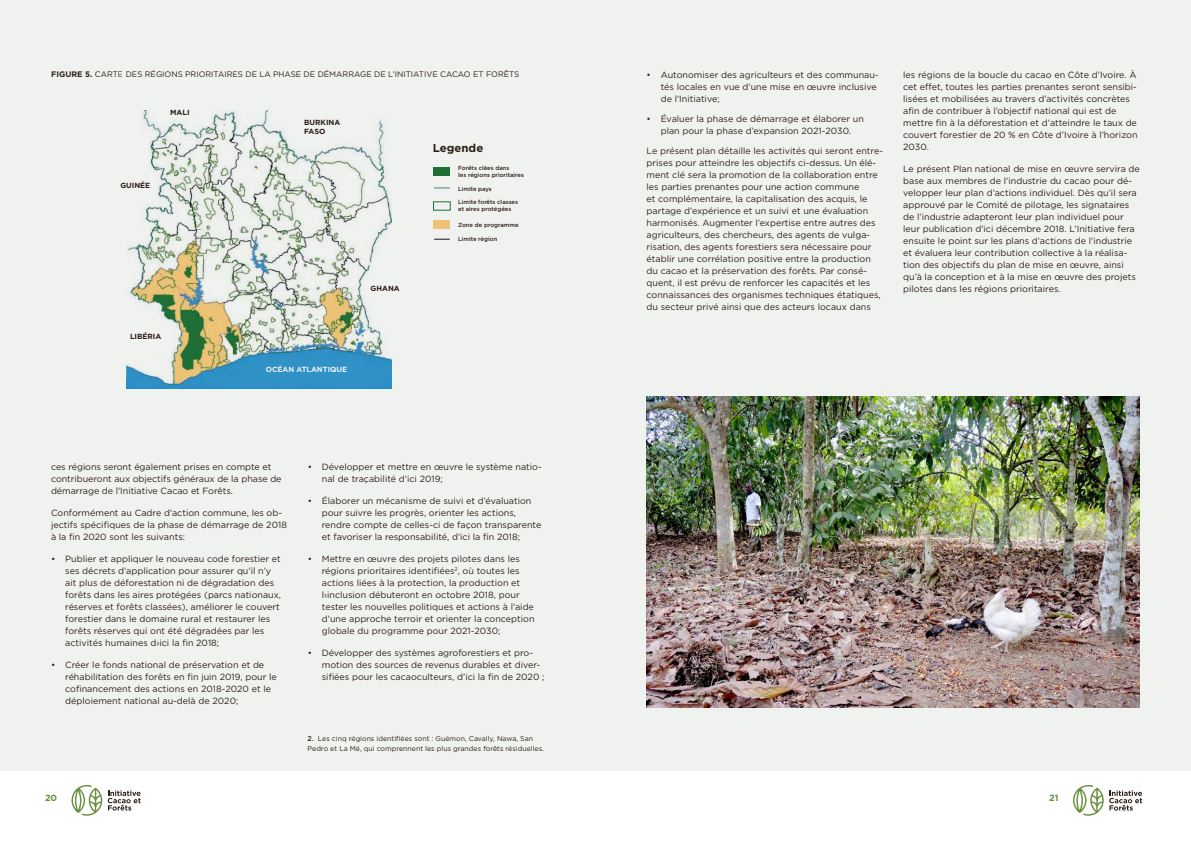
<style>
.page{position:relative;width:1191px;height:842px;background:#fff}
.page>*{position:absolute;margin:0;border:0;box-sizing:border-box;transform-origin:0 0}
.t1{font:700 11.4px "Gotham";color:#2f2118}
.t2{font:9px/12px "Gotham";color:#2f2118}
.t3{font:700 9px "Gotham";color:#688f3f}
.t4{font:8px "Gotham";color:#2f2118}
.t5{font:700 7.4px/8.9px "Gotham";color:#2f2118}
.t6{font:700 7.4px "Gotham";color:#fff}
.t7{font:7px/10px "Gotham";color:#2f2118}
.t8{font:500 5.9px/7px "Gotham";color:#2f2118}
.s1{font-weight:700}
.s2{font-weight:500}
</style>
<div class="page">
<svg style="left:1109px;top:790px;width:33px;height:21px"></svg>
<svg style="left:1073px;top:785px;width:30px;height:31px"></svg>
<svg style="left:108px;top:790px;width:33px;height:21px"></svg>
<svg style="left:72px;top:785px;width:30px;height:31px"></svg>
<div style="left:0;top:0;width:1191px;height:771px;background:#f0f2f0"></div>
<img style="left:646px;top:397px;width:494px;height:311px">
<img style="left:127px;top:110px;width:264px;height:278px">
<div style="left:433px;top:167px;width:17px;height:9px;background:#207036"></div>
<div style="left:433px;top:220px;width:17px;height:8px;background:#eec277"></div>
<svg style="left:434px;top:188px;width:16px;height:1px"></svg>
<svg style="left:434px;top:239px;width:16px;height:1px"></svg>
<p class="t4" style="left:51px;top:69px;width:469px"><span class="s1">FIGURE 5.</span> CARTE DES RÉGIONS PRIORITAIRES DE LA PHASE DE DÉMARRAGE DE L’INITIATIVE CACAO ET FORÊTS</p>
<p class="t5" style="left:170px;top:108px;width:21px">MALI</p>
<p class="t5" style="left:120px;top:180px;width:31px">GUINÉE</p>
<p class="t5" style="left:130px;top:331px;width:33px">LIBÉRIA</p>
<p class="t5" style="left:304px;top:118px;width:38px">BURKINA<br>FASO</p>
<p class="t5" style="left:371px;top:284px;width:31px">GHANA</p>
<p class="t6" style="left:266px;top:365px;width:83px">OCÉAN ATLANTIQUE</p>
<p class="t1" style="left:433px;top:140px;width:52px">Legende</p>
<p class="t8" style="left:458px;top:185px;width:35px">Limite pays</p>
<p class="t8" style="left:458px;top:164px;width:67px">Forêts clées dans<br>les régions prioritaires</p>
<p class="t8" style="left:458px;top:199px;width:61px">Limite forêts classes et aires protégées</p>
<p class="t8" style="left:458px;top:221px;width:62px">Zone de programme</p>
<p class="t8" style="left:458px;top:236px;width:41px">Limite région</p>
<p class="t2" style="left:51px;top:461px;width:232px">ces régions seront également prises en compte et contribueront aux objectifs généraux de la phase de démarrage de l’Initiative Cacao et Forêts.</p>
<p class="t2" style="left:51px;top:507px;width:237px">Conformément au Cadre d’action commune, les ob&shy;jectifs spécifiques de la phase de démarrage de 2018 à la fin 2020 sont les suivants:</p>
<p class="t2" style="left:65px;top:553px;width:217px;text-indent:-14px">• Publier et appliquer le nouveau code forestier et ses décrets d’application pour assurer qu’il n’y ait plus de déforestation ni de dégradation des forêts dans les aires protégées (parcs nationaux, réserves et forêts classées), améliorer le couvert forestier dans le domaine rural et restaurer les forêts réserves qui ont été dégradées par les activités humaines d›ici la fin 2018;</p>
<p class="t2" style="left:65px;top:659px;width:213px;text-indent:-14px">• Créer le fonds national de préservation et de réhabilitation des forêts en fin juin 2019, pour le cofinancement des actions en 2018-2020 et le déploiement national au-delà de 2020;</p>
<p class="t2" style="left:322px;top:461px;width:221px;text-indent:-14px">• Développer et mettre en œuvre le système natio&shy;nal de traçabilité d’ici 2019;</p>
<p class="t2" style="left:322px;top:495px;width:221px;text-indent:-14px">• Élaborer un mécanisme de suivi et d’évaluation pour suivre les progrès, orienter les actions, rendre compte de celles-ci de façon transparente et favoriser la responsabilité, d’ici la fin 2018;</p>
<p class="t2" style="left:322px;top:553px;width:214px;text-indent:-14px">• Mettre en œuvre des projets pilotes dans les régions prioritaires identifiées<sup>2</sup>, où toutes les actions liées à la protection, la production et l›inclusion débuteront en octobre 2018, pour tester les nouvelles politiques et actions à l’aide d’une approche terroir et orienter la conception globale du programme pour 2021-2030;</p>
<p class="t2" style="left:322px;top:647px;width:224px;text-indent:-14px">• Développer des systèmes agroforestiers et pro&shy;motion des sources de revenus durables et diver&shy;sifiées pour les cacaoculteurs, d’ici la fin de 2020 ;</p>
<p class="t7" style="left:307px;top:734px;width:238px"><span class="s2">2.</span> Les cinq régions identifiées sont : Guémon, Cavally, Nawa, San<br>Pedro et La Mé, qui comprennent les plus grandes forêts résiduelles.</p>
<p class="t2" style="left:660px;top:69px;width:219px;text-indent:-14px">• Autonomiser des agriculteurs et des communau&shy;tés locales en vue d’une mise en œuvre inclusive de l’Initiative;</p>
<p class="t2" style="left:646px;top:113px;width:219px;text-align:center">• Évaluer la phase de démarrage et élaborer un plan pour la phase d’expansion 2021-2030.</p>
<p class="t2" style="left:646px;top:145px;width:238px">Le présent plan détaille les activités qui seront entre&shy;prises pour atteindre les objectifs ci-dessus. Un élé&shy;ment clé sera la promotion de la collaboration entre les parties prenantes pour une action commune<br>et complémentaire, la capitalisation des acquis, le partage d’expérience et un suivi et une évaluation harmonisés. Augmenter l’expertise entre autres des agriculteurs, des chercheurs, des agents de vulga&shy;risation, des agents forestiers sera nécessaire pour établir une corrélation positive entre la production du cacao et la préservation des forêts. Par consé&shy;quent, il est prévu de renforcer les capacités et les connaissances des organismes techniques étatiques, du secteur privé ainsi que des acteurs locaux dans</p>
<p class="t2" style="left:903px;top:69px;width:236px">les régions de la boucle du cacao en Côte d’Ivoire. À cet effet, toutes les parties prenantes seront sensibi&shy;lisées et mobilisées au travers d’activités concrètes afin de contribuer à l’objectif national qui est de mettre fin à la déforestation et d’atteindre le taux de couvert forestier de 20 % en Côte d’Ivoire à l’horizon 2030.</p>
<p class="t2" style="left:903px;top:163px;width:238px">Le présent Plan national de mise en œuvre servira de base aux membres de l’industrie du cacao pour dé&shy;velopper leur plan d’actions individuel. Dès qu’il sera approuvé par le Comité de pilotage, les signataires de l’industrie adapteront leur plan individuel pour leur publication d’ici décembre 2018. L’Initiative fera ensuite le point sur les plans d’actions de l’industrie et évaluera leur contribution collective à la réalisa&shy;tion des objectifs du plan de mise en œuvre, ainsi qu’à la conception et à la mise en œuvre des projets pilotes dans les régions prioritaires.</p>
<p class="t3" style="left:45px;top:792px;width:14px">20</p>
<p class="t3" style="left:1049px;top:792px;width:11px">21</p>
</div>
